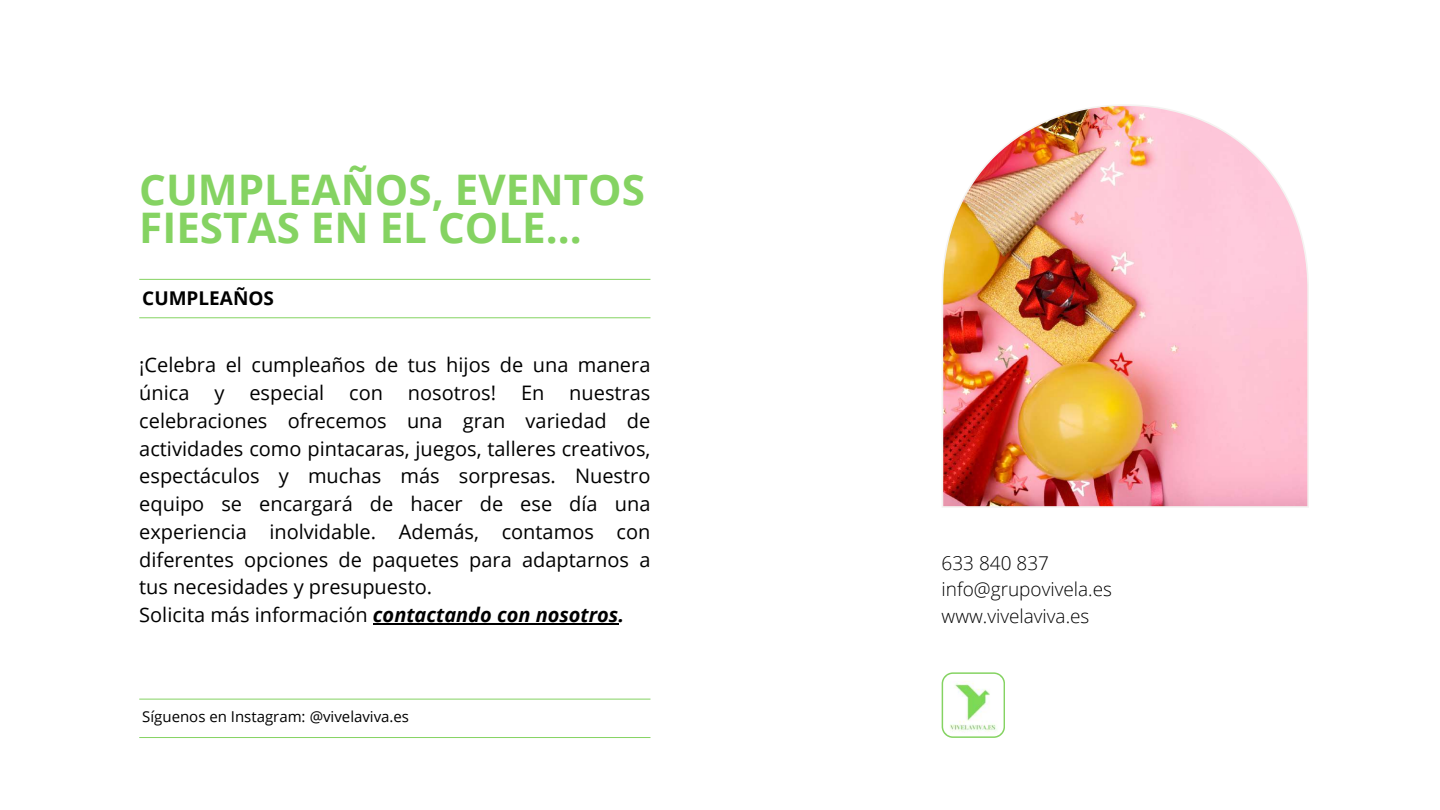
<style>
.page{position:relative;width:1440px;height:810px;background:#fff}
.page>*{position:absolute;margin:0;border:0;box-sizing:border-box;transform-origin:0 0}
.t1{font:700 42.2px/38.2px "Open Sans";color:#85d362}
.t2{font:20px/27.8px "Open Sans";color:#000}
.t3{font:300 19px/26.2px "Open Sans";color:#000}
.t4{font:700 19px "Open Sans";color:#000}
.t5{font:15px "Open Sans";color:#000}
.s1{font-weight:700;font-style:italic}
</style>
<div class="page">
<hr style="left:139px;top:279px;width:511px;height:1px;background:#85d362">
<hr style="left:139px;top:317px;width:511px;height:1px;background:#85d362">
<img style="left:942px;top:105px;width:367px;height:403px">
<hr style="left:139px;top:699px;width:511px;height:1px;background:#85d362">
<hr style="left:139px;top:737px;width:511px;height:1px;background:#85d362">
<hr style="left:373px;top:624px;width:245px;height:1px;background:#000">
<svg style="left:942px;top:672px;width:63px;height:66px"></svg>
<h1 class="t1" style="left:139px;top:169px;width:507px">CUMPLEAÑOS, EVENTOS<br>FIESTAS EN EL COLE...</h1>
<p class="t4" style="left:142px;top:285px;width:133px">CUMPLEAÑOS</p>
<p class="t2" style="left:139px;top:351px;width:513px">¡Celebra el cumpleaños de tus hijos de una manera única y especial con nosotros! En nuestras celebraciones ofrecemos una gran variedad de actividades como pintacaras, juegos, talleres creativos, espectáculos y muchas más sorpresas. Nuestro equipo se encargará de hacer de ese día una experiencia inolvidable. Además, contamos con diferentes opciones de paquetes para adaptarnos a tus necesidades y presupuesto.<br>Solicita más información <span class="s1">contactando con nosotros.</span></p>
<p class="t5" style="left:142px;top:706px;width:268px">Síguenos en Instagram: @vivelaviva.es</p>
<p class="t3" style="left:942px;top:550px;width:172px">633 840 837 info@grupovivela.es www.vivelaviva.es</p>
</div>
